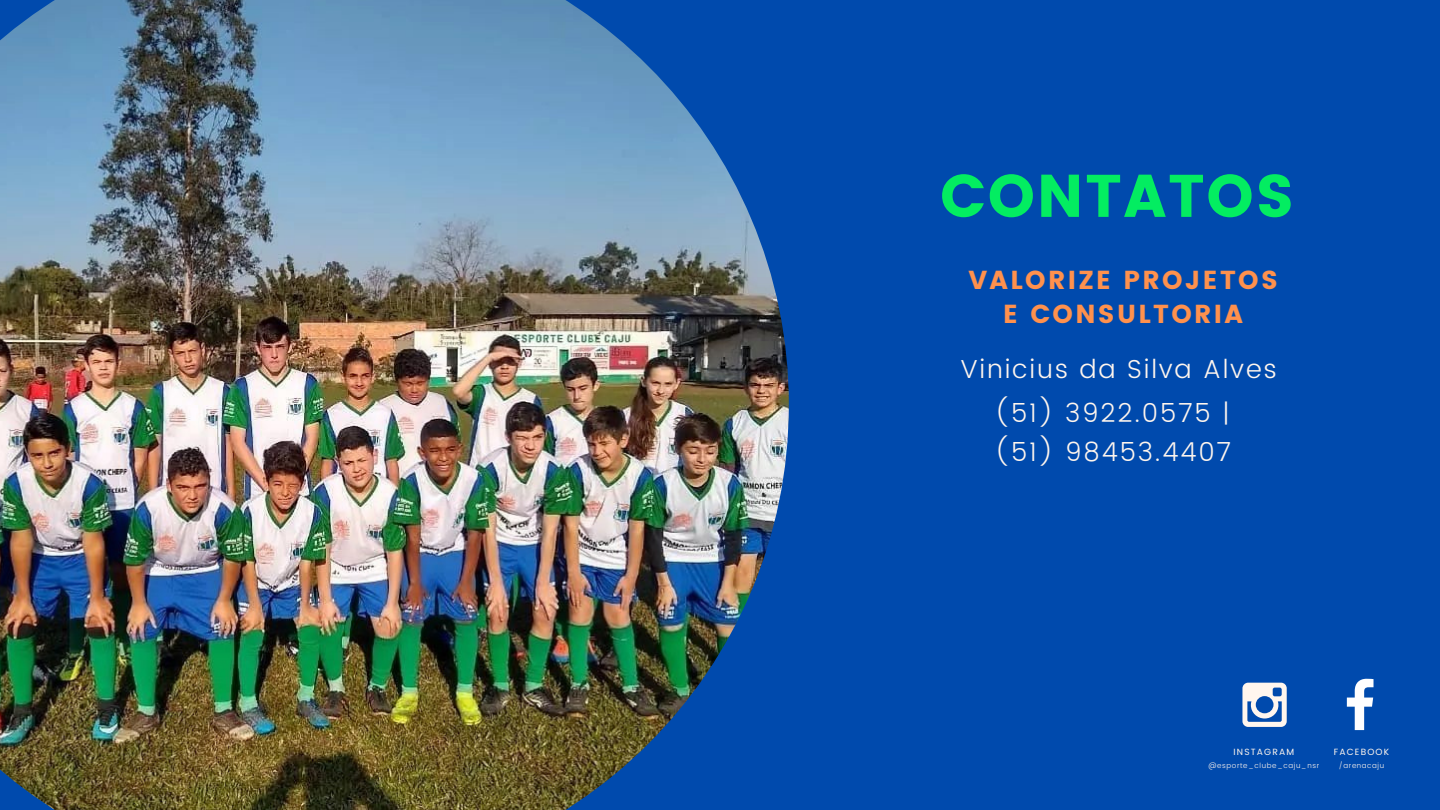
<style>
.page{position:relative;width:1440px;height:810px;background:#004aad}
.page>*{position:absolute;margin:0;border:0;box-sizing:border-box;transform-origin:0 0}
.t1{font:60px "Poppins";letter-spacing:.03em;color:#03ed61}
.t2{font:300 26px/43.3px "Poppins";letter-spacing:.07em;color:#fff6ee;text-align:center}
.t3{font:26px/33.8px "Poppins";letter-spacing:.09em;color:#ff914d;text-align:center}
.t4{font:9px "Poppins";letter-spacing:.13em;color:#fff6ee}
.t5{font:300 7.2px "Poppins";letter-spacing:.08em;color:#fff6ee}
</style>
<div class="page">
<img style="left:0;top:0;width:789px;height:810px">
<svg style="left:1346px;top:678px;width:28px;height:53px"></svg>
<svg style="left:1242px;top:683px;width:45px;height:44px"></svg>
<h1 class="t1" style="left:940px;top:161px;width:356px">CONTATOS</h1>
<p class="t3" style="left:968px;top:263px;width:311px">VALORIZE PROJETOS<br>E CONSULTORIA</p>
<p class="t2" style="left:960px;top:348px;width:318px">Vinicius da Silva Alves (51) 3922.0575 |</p>
<p class="t2" style="left:994px;top:430px;width:238px">(51) 98453.4407</p>
<p class="t4" style="left:1234px;top:746px;width:62px">INSTAGRAM</p>
<p class="t5" style="left:1209px;top:762px;width:112px">@esporte_clube_caju_nsr</p>
<p class="t4" style="left:1334px;top:746px;width:57px">FACEBOOK</p>
<p class="t5" style="left:1339px;top:762px;width:47px">/arenacaju</p>
</div>
